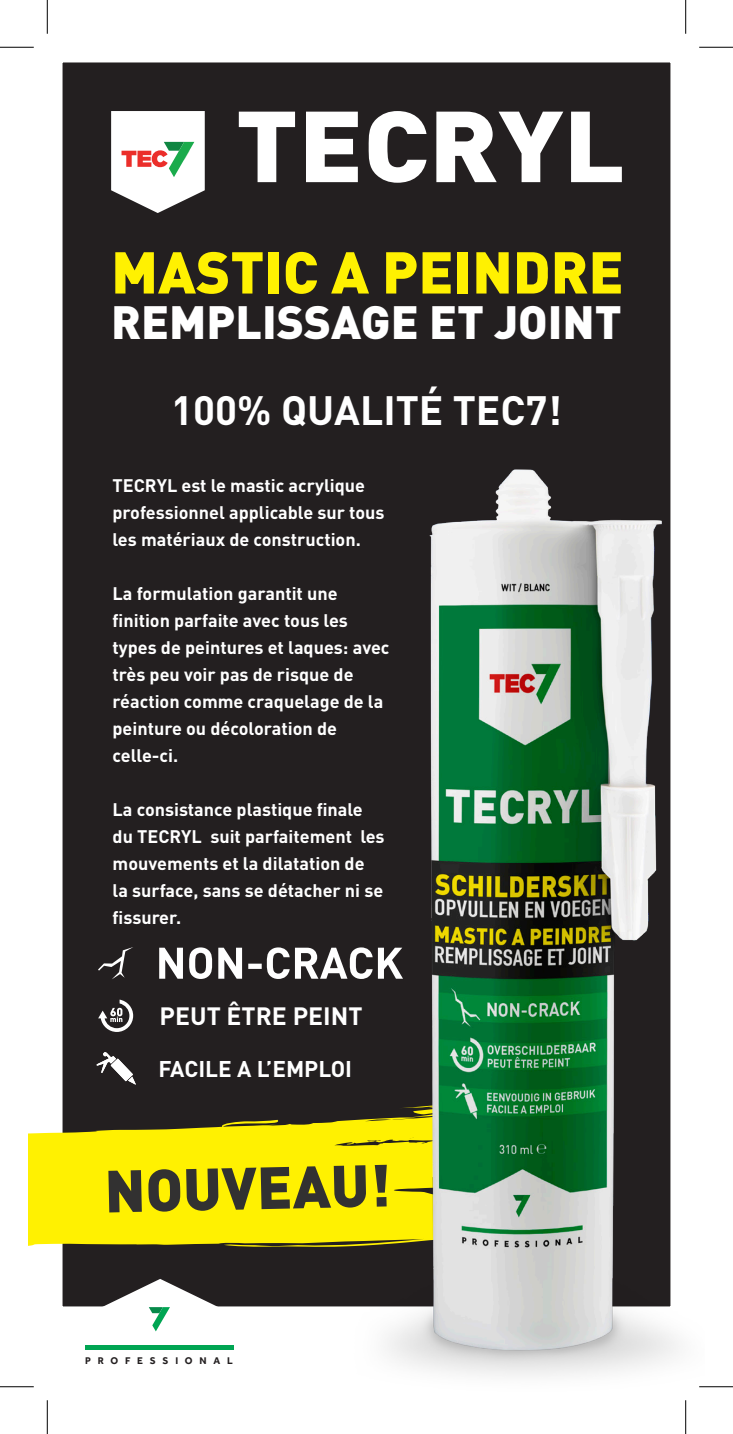
<style>
.page{position:relative;width:733px;height:1434px;background:#fff}
.page>*{position:absolute;margin:0;border:0;box-sizing:border-box;transform-origin:0 0}
.t1{font:900 58.5px "DIN Pro";color:#323131}
.t2{font:900 58.05px "DIN Pro";color:#fff101}
.t3{font:900 46.12px "DIN Pro";color:#fff}
.t4{font:700 40.5px "DIN Pro";color:#fff}
.t5{font:700 24.75px "DIN Pro";color:#fff}
.t6{font:700 22.5px "DIN Pro";color:#fff}
.t7{font:700 18px/27px "DIN Pro";color:#fff}
.t8{font:700 10.12px "Effra";letter-spacing:.675em;color:#231f20}
</style>
<div class="page">
<div style="left:55px;top:55px;width:622px;height:1259px;background:#231f20"></div>
<div style="left:47px;top:47px;width:638px;height:1275px;border:15px solid #fff"></div>
<svg style="left:111px;top:111px;width:94px;height:102px"></svg>
<div style="left:85px;top:1345px;width:148px;height:5px;background:#00a553"></div>
<svg style="left:102px;top:1279px;width:73px;height:53px"></svg>
<svg style="left:239px;top:111px;width:382px;height:72px"></svg>
<svg style="left:28px;top:1101px;width:147px;height:146px;fill:#fff101"></svg>
<img style="left:175px;top:328px;width:512px;height:1078px">
<svg style="left:159px;top:947px;width:244px;height:32px"></svg>
<svg style="left:96px;top:1052px;width:40px;height:33px"></svg>
<svg style="left:98px;top:1000px;width:35px;height:32px"></svg>
<svg style="left:98px;top:947px;width:35px;height:32px"></svg>
<hr style="left:684px;top:1400px;width:2px;height:34px;background:#fff">
<hr style="left:0;top:47px;width:34px;height:1px;background:#000">
<hr style="left:699px;top:47px;width:33px;height:1px;background:#000">
<hr style="left:0;top:1386px;width:34px;height:1px;background:#000">
<hr style="left:699px;top:1386px;width:33px;height:1px;background:#000">
<hr style="left:47px;top:0;width:1px;height:34px;background:#000">
<hr style="left:47px;top:1400px;width:1px;height:34px;background:#000">
<hr style="left:685px;top:0;width:1px;height:34px;background:#000">
<hr style="left:685px;top:1400px;width:1px;height:34px;background:#000">
<p class="t2" style="left:111px;top:233px;width:514px">MASTIC A PEINDRE</p>
<p class="t3" style="left:111px;top:291px;width:512px">REMPLISSAGE ET JOINT</p>
<p class="t4" style="left:171px;top:383px;width:392px">100% QUALITÉ TEC7!</p>
<p class="t7" style="left:112px;top:471px;width:273px">TECRYL est le mastic acrylique professionnel applicable sur tous les matériaux de construction.</p>
<p class="t7" style="left:112px;top:579px;width:278px">La formulation garantit une finition parfaite avec tous les types de peintures et laques: avec très peu voir pas de risque de réaction comme craquelage de la peinture ou décoloration de celle-ci.</p>
<p class="t7" style="left:112px;top:795px;width:273px">La consistance plastique finale du TECRYL suit parfaitement les mouvements et la dilatation de<br>la surface, sans se détacher ni se fissurer.</p>
<p class="t5" style="left:160px;top:1000px;width:204px">PEUT ÊTRE PEINT</p>
<p class="t6" style="left:158px;top:1054px;width:195px">FACILE A L’EMPLOI</p>
<p class="t1" style="left:104px;top:1151px;width:287px;rotate:-1deg">NOUVEAU!</p>
<p class="t8" style="left:85px;top:1355px;width:149px">PROFESSIONAL</p>
</div>
